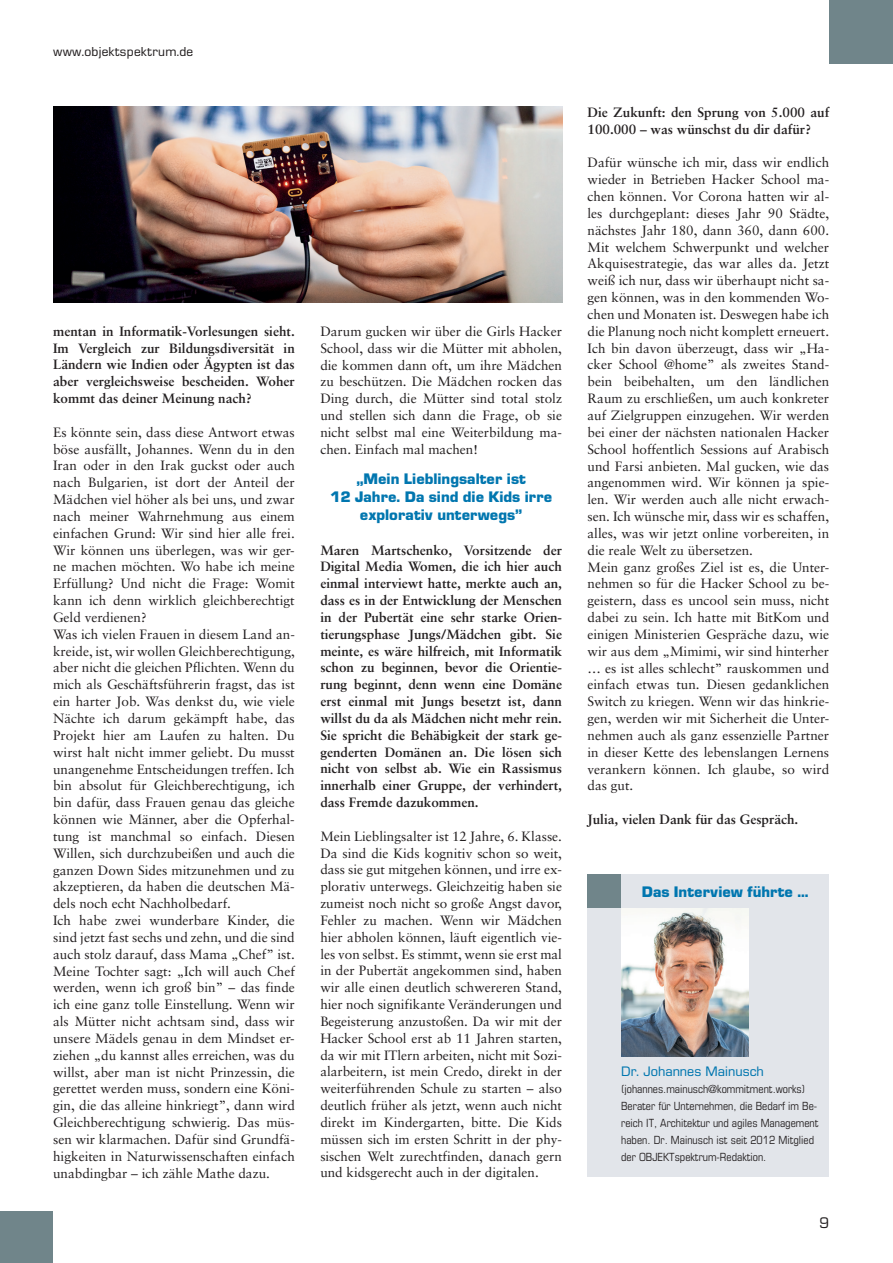
<style>
.page{position:relative;width:893px;height:1263px;background:#fff}
.page>*{position:absolute;margin:0;border:0;box-sizing:border-box;transform-origin:0 0}
.t1{font:700 15px/18px "Eurostile BQ";color:#0076af;text-align:center}
.t2{font:15px "Eurostile BQ";color:#231f20}
.t3{font:13.5px/16.8px "Sabon";color:#231f20}
.t4{font:700 13.5px/16.8px "Sabon";color:#231f20;text-align:justify}
.t5{font:13.5px "Eurostile BQ";color:#0076af}
.t6{font:12.75px "Eurostile BQ";letter-spacing:.02em;color:#231f20}
.t7{font:condensed 11.25px/16.8px "Eurostile";color:#231f20}
</style>
<div class="page">
<div style="left:0;top:1211px;width:53px;height:52px;background:#70858a"></div>
<div style="left:829px;top:0;width:64px;height:64px;background:#70858a"></div>
<div style="left:587px;top:874px;width:242px;height:303px;background:#e2e5ea"></div>
<img style="left:621px;top:908px;width:128px;height:149px">
<div style="left:587px;top:874px;width:34px;height:34px;background:#70858a"></div>
<img style="left:53px;top:106px;width:509px;height:196px">
<p class="t6" style="left:53px;top:44px;width:142px">www.objektspektrum.de</p>
<p class="t4" style="left:53px;top:322px;width:243px">mentan in Informatik-Vorlesungen sieht.<br>Im Vergleich zur Bildungsdiversität in Ländern wie Indien oder Ägypten ist das aber vergleichsweise bescheiden. Woher kommt das deiner Meinung nach?</p>
<p class="t3" style="left:53px;top:423px;width:243px">Es könnte sein, dass diese Antwort etwas böse ausfällt, Johannes. Wenn du in den Iran oder in den Irak guckst oder auch nach Bulgarien, ist dort der Anteil der Mädchen viel höher als bei uns, und zwar nach meiner Wahrnehmung aus einem einfachen Grund: Wir sind hier alle frei.<br>Wir können uns überlegen, was wir ger&shy;ne machen möchten. Wo habe ich meine Erfüllung? Und nicht die Frage: Womit kann ich denn wirklich gleichberechtigt Geld verdienen?<br>Was ich vielen Frauen in diesem Land an&shy;kreide, ist, wir wollen Gleichberechtigung, aber nicht die gleichen Pflichten. Wenn du mich als Geschäftsführerin fragst, das ist ein harter Job. Was denkst du, wie viele Nächte ich darum gekämpft habe, das Projekt hier am Laufen zu halten. Du wirst halt nicht immer geliebt. Du musst unangenehme Entscheidungen treffen. Ich bin absolut für Gleichberechtigung, ich bin dafür, dass Frauen genau das gleiche können wie Männer, aber die Opferhal&shy;tung ist manchmal so einfach. Diesen Willen, sich durchzubeißen und auch die ganzen Down Sides mitzunehmen und zu akzeptieren, da haben die deutschen Mä&shy;dels noch echt Nachholbedarf.<br>Ich habe zwei wunderbare Kinder, die sind jetzt fast sechs und zehn, und die sind auch stolz darauf, dass Mama „Chef” ist.<br>Meine Tochter sagt: „Ich will auch Chef werden, wenn ich groß bin” – das finde ich eine ganz tolle Einstellung. Wenn wir als Mütter nicht achtsam sind, dass wir unsere Mädels genau in dem Mindset er&shy;ziehen „du kannst alles erreichen, was du willst, aber man ist nicht Prinzessin, die gerettet werden muss, sondern eine Köni&shy;gin, die das alleine hinkriegt”, dann wird Gleichberechtigung schwierig. Das müs&shy;sen wir klarmachen. Dafür sind Grundfä&shy;higkeiten in Naturwissenschaften einfach unabdingbar – ich zähle Mathe dazu.</p>
<p class="t3" style="left:320px;top:323px;width:243px;text-align:justify">Darum gucken wir über die Girls Hacker School, dass wir die Mütter mit abholen, die kommen dann oft, um ihre Mädchen zu beschützen. Die Mädchen rocken das Ding durch, die Mütter sind total stolz und stellen sich dann die Frage, ob sie nicht selbst mal eine Weiterbildung ma&shy;chen. Einfach mal machen!</p>
<p class="t1" style="left:330px;top:470px;width:224px">„Mein Lieblingsalter ist<br>12 Jahre. Da sind die Kids irre explorativ unterwegs”</p>
<p class="t4" style="left:320px;top:541px;width:243px">Maren Martschenko, Vorsitzende der Digital Media Women, die ich hier auch einmal interviewt hatte, merkte auch an, dass es in der Entwicklung der Menschen in der Pubertät eine sehr starke Orien&shy;tierungsphase Jungs/Mädchen gibt. Sie meinte, es wäre hilfreich, mit Informatik schon zu beginnen, bevor die Orientie&shy;rung beginnt, denn wenn eine Domäne erst einmal mit Jungs besetzt ist, dann willst du da als Mädchen nicht mehr rein.<br>Sie spricht die Behäbigkeit der stark ge&shy;genderten Domänen an. Die lösen sich nicht von selbst ab. Wie ein Rassismus innerhalb einer Gruppe, der verhindert, dass Fremde dazukommen.</p>
<p class="t3" style="left:320px;top:827px;width:243px;text-align:justify">Mein Lieblingsalter ist 12 Jahre, 6. Klasse.<br>Da sind die Kids kognitiv schon so weit, dass sie gut mitgehen können, und irre ex&shy;plorativ unterwegs. Gleichzeitig haben sie zumeist noch nicht so große Angst davor, Fehler zu machen. Wenn wir Mädchen hier abholen können, läuft eigentlich vie&shy;les von selbst. Es stimmt, wenn sie erst mal in der Pubertät angekommen sind, haben wir alle einen deutlich schwereren Stand, hier noch signifikante Veränderungen und Begeisterung anzustoßen. Da wir mit der Hacker School erst ab 11 Jahren starten, da wir mit ITlern arbeiten, nicht mit Sozi&shy;alarbeitern, ist mein Credo, direkt in der weiterführenden Schule zu starten – also deutlich früher als jetzt, wenn auch nicht direkt im Kindergarten, bitte. Die Kids müssen sich im ersten Schritt in der phy&shy;sischen Welt zurechtfinden, danach gern und kidsgerecht auch in der digitalen.</p>
<p class="t4" style="left:587px;top:104px;width:243px">Die Zukunft: den Sprung von 5.000 auf<br>100.000 – was wünschst du dir dafür?</p>
<p class="t3" style="left:587px;top:154px;width:243px">Dafür wünsche ich mir, dass wir endlich wieder in Betrieben Hacker School ma&shy;chen können. Vor Corona hatten wir al&shy;les durchgeplant: dieses Jahr 90 Städte, nächstes Jahr 180, dann 360, dann 600.<br>Mit welchem Schwerpunkt und welcher Akquisestrategie, das war alles da. Jetzt weiß ich nur, dass wir überhaupt nicht sa&shy;gen können, was in den kommenden Wo&shy;chen und Monaten ist. Deswegen habe ich die Planung noch nicht komplett erneuert.<br>Ich bin davon überzeugt, dass wir „Ha&shy;cker School @home” als zweites Stand&shy;bein beibehalten, um den ländlichen Raum zu erschließen, um auch konkreter auf Zielgruppen einzugehen. Wir werden bei einer der nächsten nationalen Hacker School hoffentlich Sessions auf Arabisch und Farsi anbieten. Mal gucken, wie das angenommen wird. Wir können ja spie&shy;len. Wir werden auch alle nicht erwach&shy;sen. Ich wünsche mir, dass wir es schaffen, alles, was wir jetzt online vorbereiten, in die reale Welt zu übersetzen.<br>Mein ganz großes Ziel ist es, die Unter&shy;nehmen so für die Hacker School zu be&shy;geistern, dass es uncool sein muss, nicht dabei zu sein. Ich hatte mit BitKom und einigen Ministerien Gespräche dazu, wie wir aus dem „Mimimi, wir sind hinterher … es ist alles schlecht” rauskommen und einfach etwas tun. Diesen gedanklichen Switch zu kriegen. Wenn wir das hinkrie&shy;gen, werden wir mit Sicherheit die Unter&shy;nehmen auch als ganz essenzielle Partner in dieser Kette des lebenslangen Lernens verankern können. Ich glaube, so wird das gut.</p>
<p class="t4" style="left:587px;top:811px;width:212px">Julia, vielen Dank für das Gespräch.</p>
<p class="t1" style="left:642px;top:883px;width:168px">Das Interview führte ...</p>
<p class="t5" style="left:621px;top:1064px;width:144px">Dr. Johannes Mainusch</p>
<p class="t7" style="left:621px;top:1080px;width:199px">(johannes.mainusch@kommitment.works)<br>Berater für Unternehmen, die Bedarf im Be&shy;reich IT, Architektur und agiles Management haben. Dr. Mainusch ist seit 2012 Mitglied der OBJEKTspektrum-Redaktion.</p>
<p class="t2" style="left:819px;top:1214px;width:11px">9</p>
</div>
